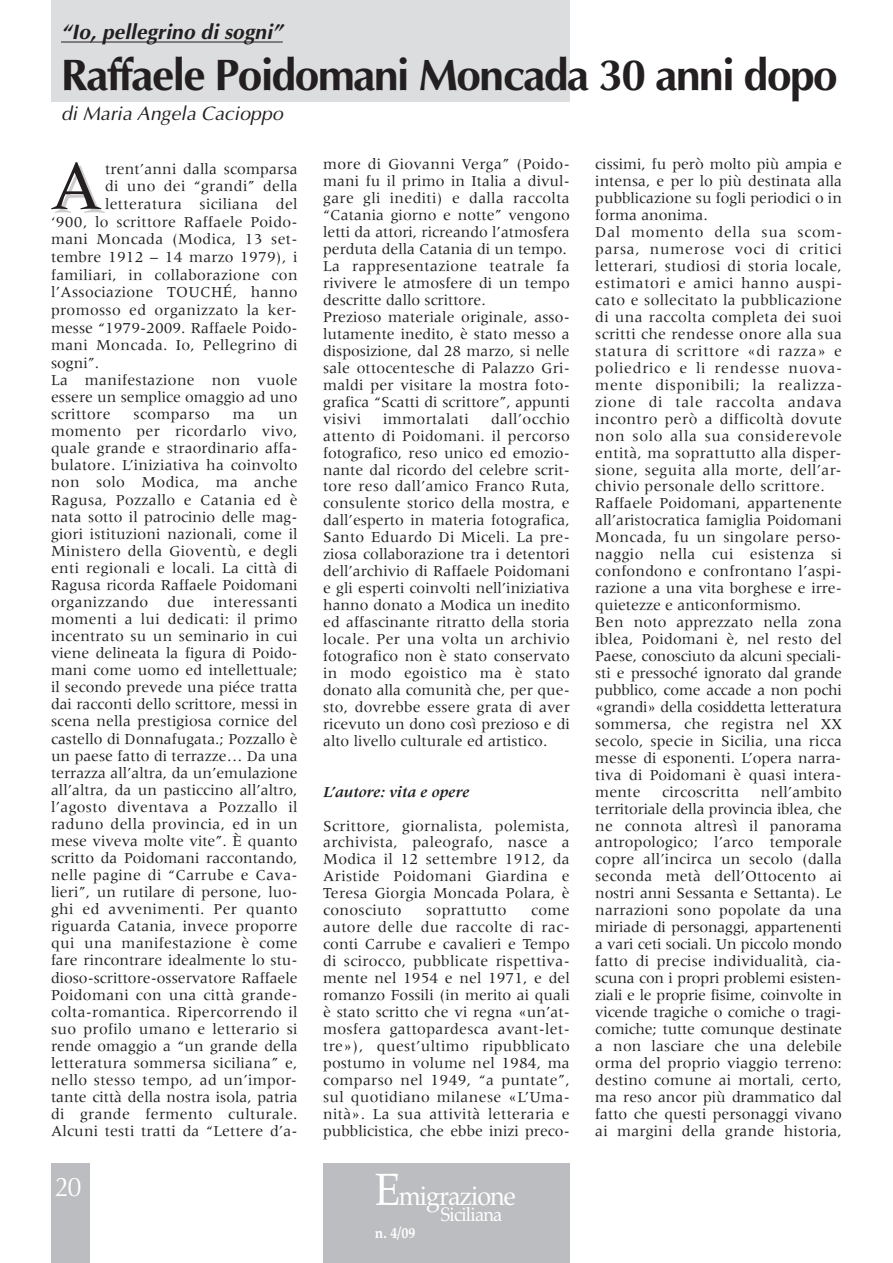
<style>
.page{position:relative;width:893px;height:1263px;background:#fff}
.page>*{position:absolute;margin:0;border:0;box-sizing:border-box;transform-origin:0 0}
.t1{font:71.1px "Meridien";color:#231f20}
.t2{font:700 44.25px "Optima";letter-spacing:-.035em;color:#231f20}
.t3{font:27px "Palatino";letter-spacing:-.04em;color:#fff;scale:.93 1}
.t4{font:27px "Optima";color:#fff;scale:.94 1}
.t5{font:italic 700 21px "Optima";letter-spacing:.005em;color:#231f20}
.t6{font:italic 19.5px "Optima";letter-spacing:.005em;color:#231f20}
.t7{font:19.5px "Palatino";letter-spacing:-.04em;color:#fff;scale:.93 1}
.t8{font:15.75px/17px "Meridien";letter-spacing:.01em;color:#231f20;text-align:justify}
.t9{font:700 15px "Palatino";color:#fff;scale:.93 1}
.s1{font-weight:700;font-style:italic}
.s2{font-size:45px}
</style>
<div class="page">
<div style="left:323px;top:1163px;width:247px;height:100px;background:#bcbdc0"></div>
<div style="left:51px;top:1163px;width:38px;height:100px;background:#bcbdc0"></div>
<div style="left:51px;top:0;width:519px;height:102px;background:#dcdddf"></div>
<hr style="left:61px;top:42px;width:222px;height:1px;background:#231f20">
<p class="t5" style="left:61px;top:20px;width:223px">“Io, pellegrino di sogni”</p>
<p class="t2" style="left:61px;top:49px;width:778px">Raffaele Poidomani Moncada 30 anni dopo</p>
<p class="t6" style="left:61px;top:102px;width:223px">di Maria Angela Cacioppo</p>
<p class="t1" style="left:51px;top:160px;width:53px">A</p>
<p class="t8" style="left:105px;top:161px;width:194px">trent’anni dalla scomparsa</p>
<p class="t8" style="left:105px;top:179px;width:194px">di uno dei “grandi” della</p>
<p class="t8" style="left:105px;top:197px;width:194px">letteratura siciliana del</p>
<p class="t8" style="left:51px;top:214px;width:248px">‘900, lo scrittore Raffaele Poido-</p>
<p class="t8" style="left:51px;top:232px;width:248px">mani Moncada (Modica, 13 set-</p>
<p class="t8" style="left:51px;top:250px;width:248px">tembre 1912 – 14 marzo 1979), i</p>
<p class="t8" style="left:51px;top:267px;width:248px">familiari, in collaborazione con</p>
<p class="t8" style="left:51px;top:285px;width:248px">l’Associazione TOUCHÉ, hanno</p>
<p class="t8" style="left:51px;top:303px;width:248px">promosso ed organizzato la ker-</p>
<p class="t8" style="left:51px;top:320px;width:248px">messe “1979-2009. Raffaele Poido-</p>
<p class="t8" style="left:51px;top:338px;width:248px">mani Moncada. Io, Pellegrino di</p>
<p class="t8" style="left:51px;top:356px;width:50px">sogni”.</p>
<p class="t8" style="left:51px;top:373px;width:248px">La manifestazione non vuole</p>
<p class="t8" style="left:51px;top:390px;width:248px">essere un semplice omaggio ad uno</p>
<p class="t8" style="left:51px;top:407px;width:61px">scrittore</p>
<p class="t8" style="left:134px;top:407px;width:78px">scomparso</p>
<p class="t8" style="left:233px;top:407px;width:24px">ma</p>
<p class="t8" style="left:51px;top:407px;width:248px;text-indent:227px">un momento per ricordarlo vivo, quale grande e straordinario affa&shy;bulatore. L’iniziativa ha coinvolto non solo Modica, ma anche Ragusa, Pozzallo e Catania ed è nata sotto il patrocinio delle mag&shy;giori istituzioni nazionali, come il Ministero della Gioventù, e degli enti regionali e locali. La città di Ragusa ricorda Raffaele Poidomani organizzando due interessanti momenti a lui dedicati: il primo incentrato su un seminario in cui viene delineata la figura di Poido&shy;mani come uomo ed intellettuale; il secondo prevede una piéce tratta dai racconti dello scrittore, messi in scena nella prestigiosa cornice del castello di Donnafugata.; Pozzallo è un paese fatto di terrazze… Da una terrazza all’altra, da un’emulazione all’altra, da un pasticcino all’altro, l’agosto diventava a Pozzallo il raduno della provincia, ed in un mese viveva molte vite”. È quanto scritto da Poidomani raccontando, nelle pagine di “Carrube e Cava&shy;lieri”, un rutilare di persone, luo&shy;ghi ed avvenimenti. Per quanto riguarda Catania, invece proporre qui una manifestazione è come fare rincontrare idealmente lo stu&shy;dioso-scrittore-osservatore Raffaele Poidomani con una città grande&shy;colta-romantica. Ripercorrendo il suo profilo umano e letterario si rende omaggio a “un grande della letteratura sommersa siciliana” e, nello stesso tempo, ad un’impor&shy;tante città della nostra isola, patria di grande fermento culturale.<br>Alcuni testi tratti da “Lettere d’a-</p>
<p class="t4" style="left:55px;top:1171px;width:30px">20</p>
<p class="t8" style="left:323px;top:157px;width:248px;text-align:left">more di Giovanni Verga” (Poido&shy;mani fu il primo in Italia a divul&shy;gare gli inediti) e dalla raccolta “Catania giorno e notte” vengono letti da attori, ricreando l’atmosfera perduta della Catania di un tempo.<br>La rappresentazione teatrale fa rivivere le atmosfere di un tempo descritte dallo scrittore.<br>Prezioso materiale originale, asso&shy;lutamente inedito, è stato messo a disposizione, dal 28 marzo, si nelle sale ottocentesche di Palazzo Gri&shy;maldi per visitare la mostra foto&shy;grafica “Scatti di scrittore”, appunti visivi</p>
<p class="t8" style="left:323px;top:411px;width:248px;text-indent:168px">dall’occhio attento di Poidomani. il percorso fotografico, reso unico ed emozio&shy;nante dal ricordo del celebre scrit&shy;tore reso dall’amico Franco Ruta, consulente storico della mostra, e dall’esperto in materia fotografica, Santo Eduardo Di Miceli. La pre&shy;ziosa collaborazione tra i detentori dell’archivio di Raffaele Poidomani e gli esperti coinvolti nell’iniziativa hanno donato a Modica un inedito ed affascinante ritratto della storia locale. Per una volta un archivio fotografico non è stato conservato in modo egoistico ma è stato donato alla comunità che, per que&shy;sto, dovrebbe essere grata di aver ricevuto un dono così prezioso e di alto livello culturale ed artistico.</p>
<p class="t8" style="left:323px;top:776px;width:248px;line-height:33.9px"><span class="s1">L’autore: vita e opere<br></span>Scrittore, giornalista, polemista,</p>
<p class="t8" style="left:323px;top:835px;width:248px">archivista, paleografo, nasce a Modica il 12 settembre 1912, da Aristide Poidomani Giardina e Teresa Giorgia Moncada Polara, è conosciuto</p>
<p class="t8" style="left:383px;top:411px;width:87px">immortalati</p>
<p class="t8" style="left:426px;top:903px;width:82px">soprattutto</p>
<p class="t8" style="left:323px;top:903px;width:248px;text-indent:208px">come autore delle due raccolte di rac&shy;conti Carrube e cavalieri e Tempo di scirocco, pubblicate rispettiva&shy;mente nel 1954 e nel 1971, e del romanzo Fossili (in merito ai quali è stato scritto che vi regna «un’at&shy;mosfera gattopardesca avant-let&shy;tre»), quest’ultimo ripubblicato postumo in volume nel 1984, ma comparso nel 1949, “a puntate”, sul quotidiano milanese «L’Uma&shy;nità». La sua attività letteraria e pubblicistica, che ebbe inizi preco-</p>
<p class="t3" style="left:375px;top:1180px;width:153px"><span class="s2">E</span>migrazione</p>
<p class="t7" style="left:441px;top:1203px;width:68px">Siciliana</p>
<p class="t9" style="left:375px;top:1224px;width:45px">n. 4/09</p>
<p class="t8" style="left:595px;top:157px;width:248px;text-align:left">cissimi, fu però molto più ampia e intensa, e per lo più destinata alla pubblicazione su fogli periodici o in forma anonima.<br>Dal momento della sua scom&shy;parsa, numerose voci di critici letterari, studiosi di storia locale, estimatori e amici hanno auspi&shy;cato e sollecitato la pubblicazione di una raccolta completa dei suoi scritti che rendesse onore alla sua statura di scrittore «di razza» e poliedrico e li rendesse nuova&shy;mente disponibili; la realizza&shy;zione di tale raccolta andava incontro però a difficoltà dovute non solo alla sua considerevole entità, ma soprattutto alla disper&shy;sione, seguita alla morte, dell’ar&shy;chivio personale dello scrittore.<br>Raffaele Poidomani, appartenente all’aristocratica famiglia Poidomani<br>Moncada, fu un singolare perso&shy;naggio nella cui esistenza si confondono e confrontano l’aspi&shy;razione a una vita borghese e irre&shy;quietezze e anticonformismo.<br>Ben noto apprezzato nella zona iblea, Poidomani è, nel resto del<br>Paese, conosciuto da alcuni speciali&shy;sti e pressoché ignorato dal grande pubblico, come accade a non pochi «grandi» della cosiddetta letteratura sommersa, che registra nel XX secolo, specie in Sicilia, una ricca messe di esponenti. L’opera narra&shy;tiva di Poidomani è quasi intera&shy;mente</p>
<p class="t8" style="left:595px;top:784px;width:248px;text-indent:166px">nell’ambito territoriale della provincia iblea, che ne connota altresì il panorama antropologico; l’arco temporale copre all’incirca un secolo (dalla seconda metà dell’Ottocento ai nostri anni Sessanta e Settanta). Le narrazioni sono popolate da una miriade di personaggi, appartenenti a vari ceti sociali. Un piccolo mondo fatto di precise individualità, cia&shy;scuna con i propri problemi esisten&shy;ziali e le proprie fisime, coinvolte in vicende tragiche o comiche o tragi&shy;comiche; tutte comunque destinate a non lasciare che una delebile orma del proprio viaggio terreno: destino comune ai mortali, certo, ma reso ancor più drammatico dal fatto che questi personaggi vivano ai margini della grande historia,</p>
<p class="t8" style="left:662px;top:784px;width:79px">circoscritta</p>
</div>
